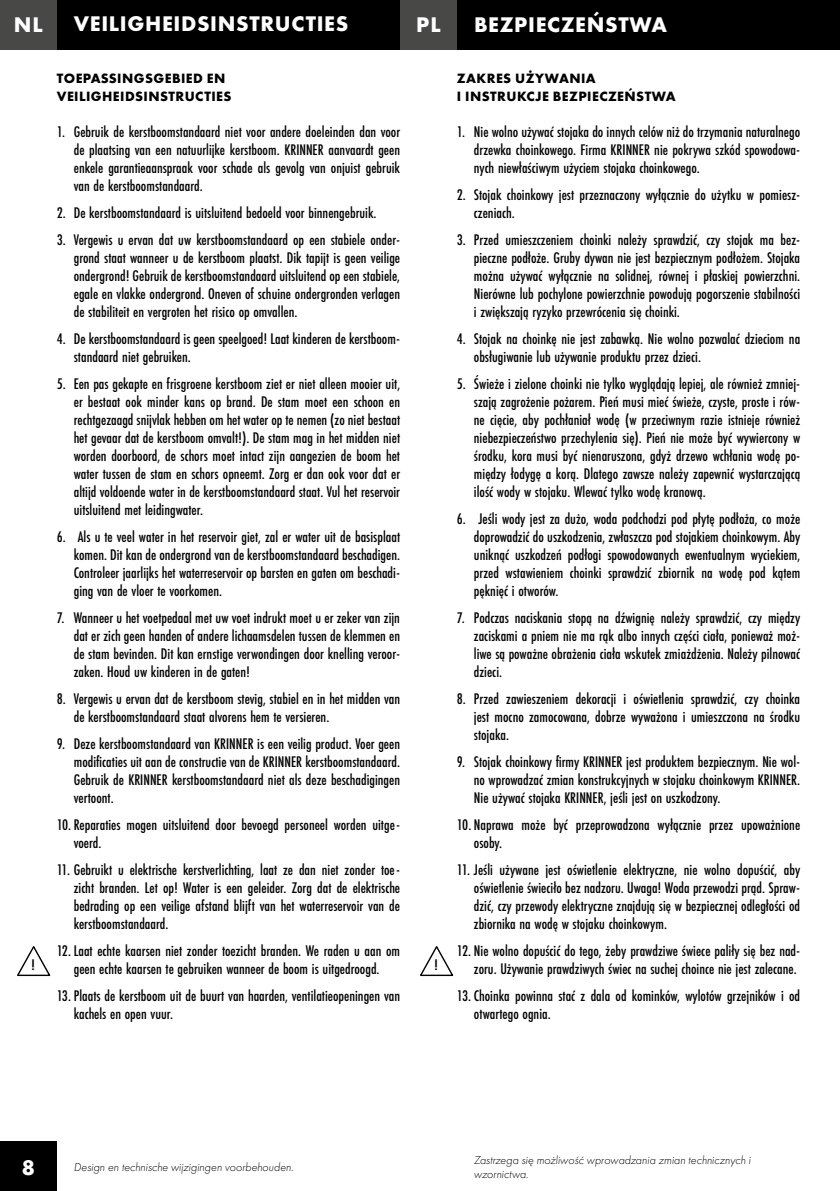
<style>
.page{position:relative;width:840px;height:1191px;background:#fff}
.page>*{position:absolute;margin:0;border:0;box-sizing:border-box;transform-origin:0 0}
.t1{font:700 22px "Futura PT";letter-spacing:.03em;color:#fff}
.t2{font:500 16px/18px "Futura PT Cond";color:#000;text-align:justify}
.t3{font:500 16px "Futura PT";color:#000}
.t4{font:700 14px/18px "Futura PT";letter-spacing:.03em;color:#000}
.t5{font:italic 300 12px/14px "Futura PT";color:#000}
</style>
<div class="page">
<div style="left:0;top:1141px;width:57px;height:50px;background:#000"></div>
<div style="left:57px;top:0;width:782px;height:49px;background:#000"></div>
<div style="left:0;top:0;width:57px;height:49px;background:#484847"></div>
<div style="left:400px;top:0;width:56px;height:49px;background:#484847"></div>
<svg style="left:17px;top:946px;width:34px;height:31px"></svg>
<svg style="left:420px;top:946px;width:34px;height:31px"></svg>
<h1 class="t1" style="left:14px;top:10px;width:30px">NL</h1>
<h1 class="t1" style="left:74px;top:9px;width:276px">VEILIGHEIDSINSTRUCTIES</h1>
<h1 class="t1" style="left:416px;top:10px;width:26px">PL</h1>
<h1 class="t1" style="left:473px;top:11px;width:194px">BEZPIECZEŃSTWA</h1>
<p class="t4" style="left:57px;top:69px;width:176px">TOEPASSINGSGEBIED EN<br>VEILIGHEIDSINSTRUCTIES</p>
<p class="t2" style="left:74px;top:123px;width:328px;text-indent:-17px">1. Gebruik de kerstboomstandaard niet voor andere doeleinden dan voor de plaatsing van een natuurlijke kerstboom. KRINNER aanvaardt geen enkele garantieaanspraak voor schade als gevolg van onjuist gebruik van de kerstboomstandaard.</p>
<p class="t2" style="left:57px;top:204px;width:321px">2. De kerstboomstandaard is uitsluitend bedoeld voor binnengebruik.</p>
<p class="t2" style="left:74px;top:231px;width:327px;text-indent:-17px">3. Vergewis u ervan dat uw kerstboomstandaard op een stabiele onder&shy;grond staat wanneer u de kerstboom plaatst. Dik tapijt is geen veilige ondergrond! Gebruik de kerstboomstandaard uitsluitend op een stabiele, egale en vlakke ondergrond. Oneven of schuine ondergronden verlagen de stabiliteit en vergroten het risico op omvallen.</p>
<p class="t2" style="left:74px;top:330px;width:327px;text-indent:-17px">4. De kerstboomstandaard is geen speelgoed! Laat kinderen de kerstboom&shy;standaard niet gebruiken.</p>
<p class="t2" style="left:74px;top:375px;width:328px;text-indent:-17px">5. Een pas gekapte en frisgroene kerstboom ziet er niet alleen mooier uit, er bestaat ook minder kans op brand. De stam moet een schoon en rechtgezaagd snijvlak hebben om het water op te nemen (zo niet bestaat het gevaar dat de kerstboom omvalt!). De stam mag in het midden niet worden doorboord, de schors moet intact zijn aangezien de boom het water tussen de stam en schors opneemt. Zorg er dan ook voor dat er altijd voldoende water in de kerstboomstandaard staat. Vul het reservoir uitsluitend met leidingwater.</p>
<p class="t2" style="left:74px;top:528px;width:328px;text-indent:-17px">6. Als u te veel water in het reservoir giet, zal er water uit de basisplaat komen. Dit kan de ondergrond van de kerstboomstandaard beschadigen.<br>Controleer jaarlijks het waterreservoir op barsten en gaten om beschadi&shy;ging van de vloer te voorkomen.</p>
<p class="t2" style="left:74px;top:609px;width:327px;text-indent:-17px">7. Wanneer u het voetpedaal met uw voet indrukt moet u er zeker van zijn dat er zich geen handen of andere lichaamsdelen tussen de klemmen en de stam bevinden. Dit kan ernstige verwondingen door knelling veroor&shy;zaken. Houd uw kinderen in de gaten!</p>
<p class="t2" style="left:74px;top:690px;width:328px;text-indent:-17px">8. Vergewis u ervan dat de kerstboom stevig, stabiel en in het midden van de kerstboomstandaard staat alvorens hem te versieren.</p>
<p class="t2" style="left:74px;top:735px;width:328px;text-indent:-17px">9. Deze kerstboomstandaard van KRINNER is een veilig product. Voer geen modificaties uit aan de constructie van de KRINNER kerstboomstandaard.<br>Gebruik de KRINNER kerstboomstandaard niet als deze beschadigingen vertoont.</p>
<p class="t2" style="left:74px;top:816px;width:327px;text-indent:-17px">10. Reparaties mogen uitsluitend door bevoegd personeel worden uitge&shy;voerd.</p>
<p class="t2" style="left:74px;top:861px;width:327px;text-indent:-17px">11. Gebruikt u elektrische kerstverlichting, laat ze dan niet zonder toe&shy;zicht branden. Let op! Water is een geleider. Zorg dat de elektrische bedrading op een veilige afstand blijft van het waterreservoir van de kerstboomstandaard.</p>
<p class="t2" style="left:57px;top:942px;width:345px;text-align:center">12. Laat echte kaarsen niet zonder toezicht branden. We raden u aan om geen echte kaarsen te gebruiken wanneer de boom is uitgedroogd.</p>
<p class="t2" style="left:74px;top:987px;width:327px;text-indent:-17px">13. Plaats de kerstboom uit de buurt van haarden, ventilatieopeningen van kachels en open vuur.</p>
<p class="t3" style="left:31px;top:955px;width:6px">!</p>
<p class="t3" style="left:434px;top:955px;width:6px">!</p>
<p class="t4" style="left:456px;top:69px;width:220px">ZAKRES UŻYWANIA<br>I INSTRUKCJE BEZPIECZEŃSTWA</p>
<p class="t2" style="left:473px;top:123px;width:327px;text-indent:-17px">1. Nie wolno używać stojaka do innych celów niż do trzymania naturalnego drzewka choinkowego. Firma KRINNER nie pokrywa szkód spowodowa&shy;nych niewłaściwym użyciem stojaka choinkowego.</p>
<p class="t2" style="left:473px;top:186px;width:327px;text-indent:-17px">2. Stojak choinkowy jest przeznaczony wyłącznie do użytku w pomiesz&shy;czeniach.</p>
<p class="t2" style="left:473px;top:231px;width:327px;text-indent:-17px">3. Przed umieszczeniem choinki należy sprawdzić, czy stojak ma bez&shy;pieczne podłoże. Gruby dywan nie jest bezpiecznym podłożem. Stojaka można używać wyłącznie na solidnej, równej i płaskiej powierzchni.<br>Nierówne lub pochylone powierzchnie powodują pogorszenie stabilności i zwiększają ryzyko przewrócenia się choinki.</p>
<p class="t2" style="left:473px;top:330px;width:327px;text-indent:-17px">4. Stojak na choinkę nie jest zabawką. Nie wolno pozwalać dzieciom na obsługiwanie lub używanie produktu przez dzieci.</p>
<p class="t2" style="left:473px;top:375px;width:328px;text-indent:-17px">5. Świeże i zielone choinki nie tylko wyglądają lepiej, ale również zmniej&shy;szają zagrożenie pożarem. Pień musi mieć świeże, czyste, proste i rów&shy;ne cięcie, aby pochłaniał wodę (w przeciwnym razie istnieje również niebezpieczeństwo przechylenia się). Pień nie może być wywiercony w środku, kora musi być nienaruszona, gdyż drzewo wchłania wodę po&shy;między łodygę a korą. Dlatego zawsze należy zapewnić wystarczającą ilość wody w stojaku. Wlewać tylko wodę kranową.</p>
<p class="t2" style="left:473px;top:510px;width:328px;text-indent:-17px">6. Jeśli wody jest za dużo, woda podchodzi pod płytę podłoża, co może doprowadzić do uszkodzenia, zwłaszcza pod stojakiem choinkowym. Aby uniknąć uszkodzeń podłogi spowodowanych ewentualnym wyciekiem, przed wstawieniem choinki sprawdzić zbiornik na wodę pod kątem pęknięć i otworów.</p>
<p class="t2" style="left:473px;top:609px;width:328px;text-indent:-17px">7. Podczas naciskania stopą na dźwignię należy sprawdzić, czy między zaciskami a pniem nie ma rąk albo innych części ciała, ponieważ moż&shy;liwe są poważne obrażenia ciała wskutek zmiażdżenia. Należy pilnować dzieci.</p>
<p class="t2" style="left:473px;top:690px;width:327px;text-indent:-17px">8. Przed zawieszeniem dekoracji i oświetlenia sprawdzić, czy choinka jest mocno zamocowana, dobrze wyważona i umieszczona na środku stojaka.</p>
<p class="t2" style="left:473px;top:753px;width:327px;text-indent:-17px">9. Stojak choinkowy firmy KRINNER jest produktem bezpiecznym. Nie wol&shy;no wprowadzać zmian konstrukcyjnych w stojaku choinkowym KRINNER.<br>Nie używać stojaka KRINNER, jeśli jest on uszkodzony.</p>
<p class="t2" style="left:473px;top:816px;width:327px;text-indent:-17px">10. Naprawa może być przeprowadzona wyłącznie przez upoważnione osoby.</p>
<p class="t2" style="left:473px;top:861px;width:327px;text-indent:-17px">11. Jeśli używane jest oświetlenie elektryczne, nie wolno dopuścić, aby oświetlenie świeciło bez nadzoru. Uwaga! Woda przewodzi prąd. Spraw&shy;dzić, czy przewody elektryczne znajdują się w bezpiecznej odległości od zbiornika na wodę w stojaku choinkowym.</p>
<p class="t2" style="left:456px;top:942px;width:345px;text-align:right">12. Nie wolno dopuścić do tego, żeby prawdziwe świece paliły się bez nad&shy;zoru. Używanie prawdziwych świec na suchej choince nie jest zalecane.</p>
<p class="t2" style="left:473px;top:987px;width:327px;text-indent:-17px">13. Choinka powinna stać z dala od kominków, wylotów grzejników i od otwartego ognia.</p>
<h1 class="t1" style="left:22px;top:1153px;width:15px">8</h1>
<p class="t5" style="left:74px;top:1160px;width:221px">Design en technische wijzigingen voorbehouden.</p>
<p class="t5" style="left:473px;top:1153px;width:278px">Zastrzega się możliwość wprowadzania zmian technicznych i wzornictwa.</p>
</div>
